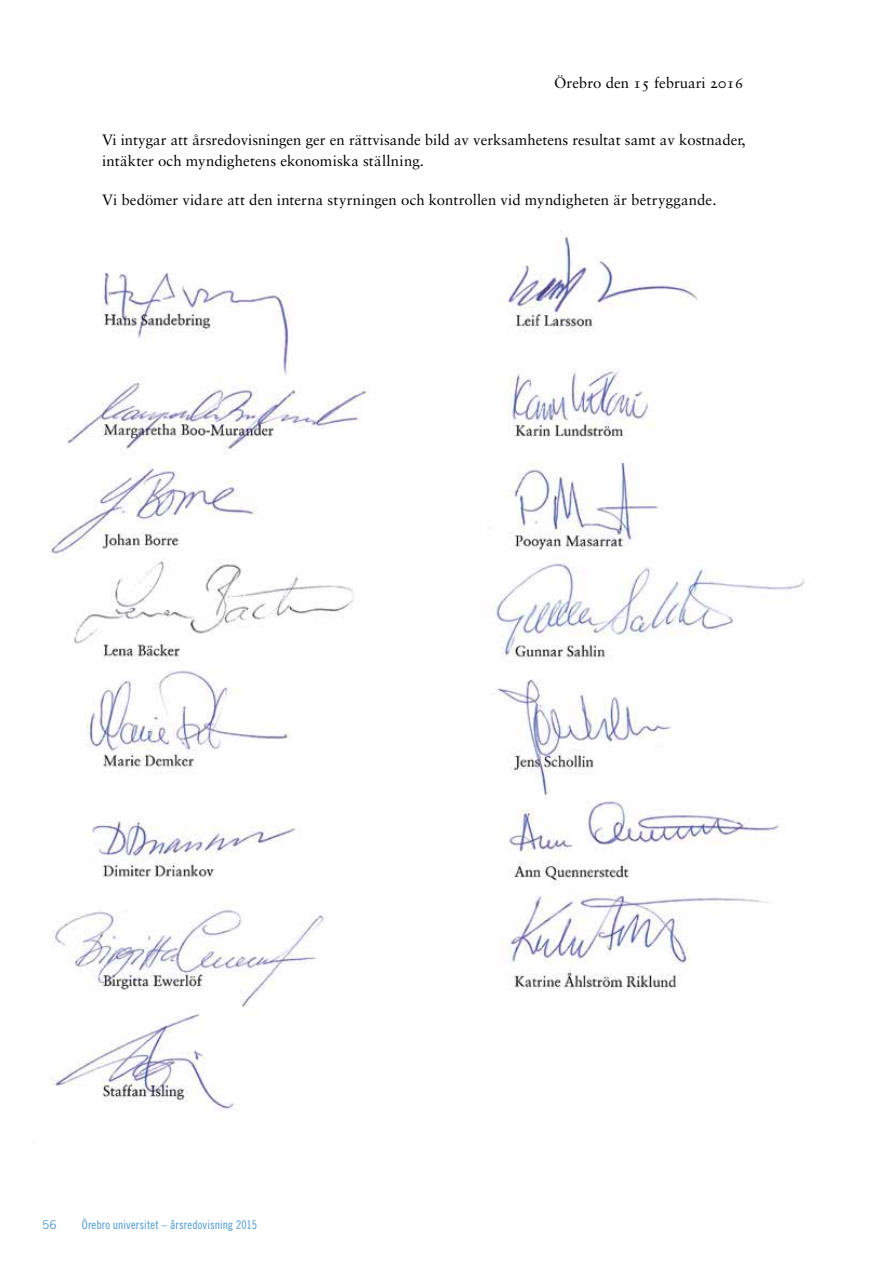
<style>
.page{position:relative;width:893px;height:1263px;background:#fff}
.page>*{position:absolute;margin:0;border:0;box-sizing:border-box;transform-origin:0 0}
.t1{font:15px/21px "Sabon LT Std";color:#000}
.t2{font:12px "Trade Gothic LT Std Cn 18";letter-spacing:.01em;color:#4896d2}
.t3{font:12px "Trade Gothic LT Std";color:#4896d2}
</style>
<div class="page">
<img style="left:50px;top:234px;width:755px;height:876px">
<p class="t1" style="left:554px;top:72px;width:191px">Örebro den 15 februari 2016</p>
<p class="t1" style="left:102px;top:129px;width:645px">Vi intygar att årsredovisningen ger en rättvisande bild av verksamhetens resultat samt av kostnader, intäkter och myndighetens ekonomiska ställning.</p>
<p class="t1" style="left:102px;top:189px;width:616px">Vi bedömer vidare att den interna styrningen och kontrollen vid myndigheten är betryggande.</p>
<p class="t3" style="left:42px;top:1217px;width:16px">56</p>
<p class="t2" style="left:82px;top:1218px;width:177px">Örebro universitet – årsredovisning 2015</p>
</div>
